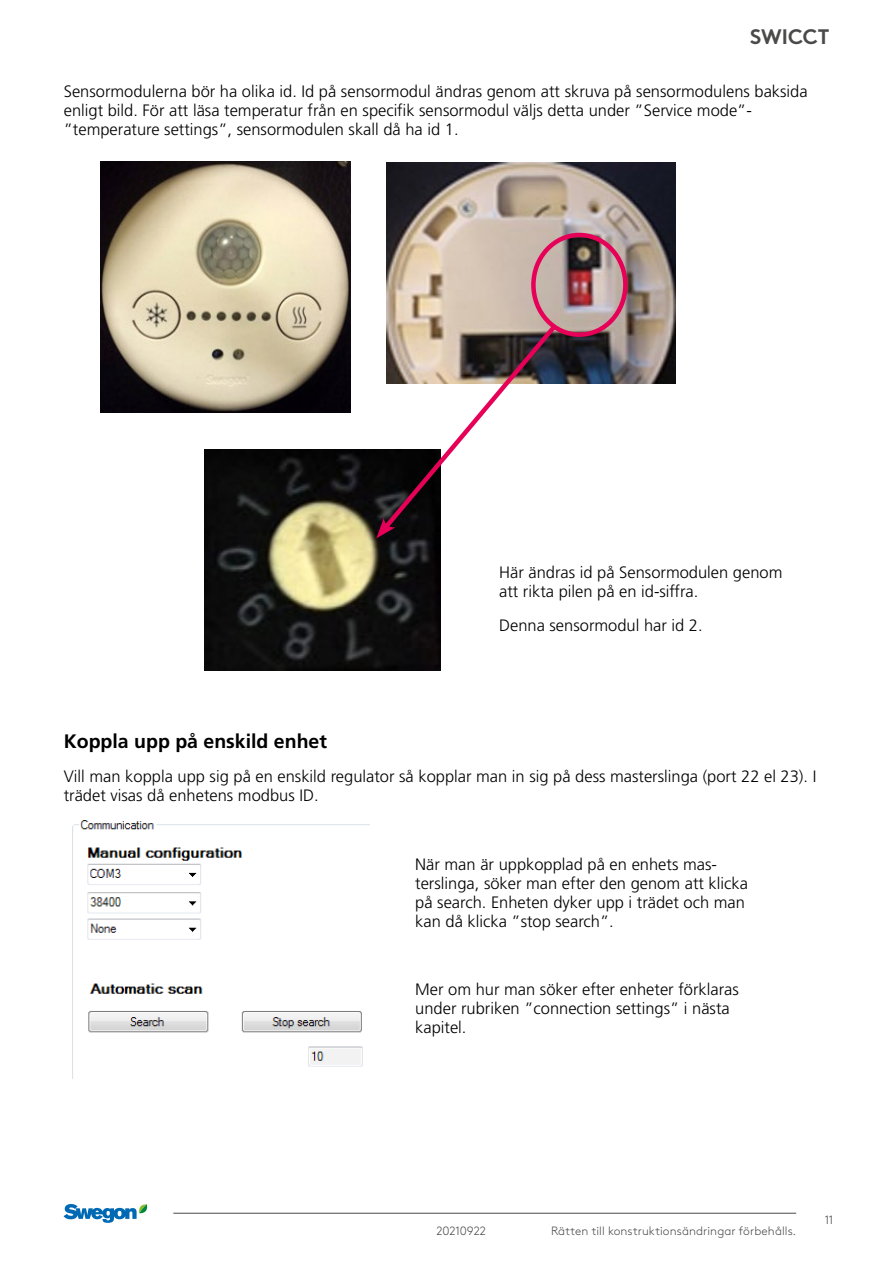
<style>
.page{position:relative;width:893px;height:1263px;background:#fff}
.page>*{position:absolute;margin:0;border:0;box-sizing:border-box;transform-origin:0 0}
.t1{font:700 21px "Swegon Brown";color:#4a4a49}
.t2{font:700 19.5px "Frutiger LT Pro";color:#000}
.t3{font:300 16.5px/18.9px "Frutiger LT Pro";color:#000}
.t4{font:300 12px "Swegon Brown";letter-spacing:.005em;color:#4a4a49}
</style>
<div class="page">
<hr style="left:173px;top:1213px;width:623px;height:1px;background:#4a4a49">
<svg style="left:64px;top:1204px;width:84px;height:19px"></svg>
<img style="left:387px;top:162px;width:288px;height:222px">
<img style="left:204px;top:450px;width:237px;height:220px">
<img style="left:72px;top:820px;width:297px;height:259px">
<img style="left:100px;top:162px;width:250px;height:251px">
<svg style="left:376px;top:321px;width:184px;height:217px"></svg>
<div style="left:531px;top:233px;width:97px;height:104px;border:4px solid #e60058;border-radius:50%"></div>
<p class="t1" style="left:750px;top:20px;width:81px">SWICCT</p>
<p class="t3" style="left:64px;top:82px;width:745px">Sensormodulerna bör ha olika id. Id på sensormodul ändras genom att skruva på sensormodulens baksida enligt bild. För att läsa temperatur från en specifik sensormodul väljs detta under ”Service mode”- ”temperature settings”, sensormodulen skall då ha id 1.</p>
<p class="t3" style="left:499px;top:563px;width:285px">Här ändras id på Sensormodulen genom att rikta pilen på en id-siffra.</p>
<p class="t3" style="left:499px;top:616px;width:205px">Denna sensormodul har id 2.</p>
<p class="t2" style="left:64px;top:729px;width:265px">Koppla upp på enskild enhet</p>
<p class="t3" style="left:64px;top:766px;width:754px">Vill man koppla upp sig på en enskild regulator så kopplar man in sig på dess masterslinga (port 22 el 23). I trädet visas då enhetens modbus ID.</p>
<p class="t3" style="left:415px;top:855px;width:334px">När man är uppkopplad på en enhets mas&shy;terslinga, söker man efter den genom att klicka på search. Enheten dyker upp i trädet och man kan då klicka ”stop search”.</p>
<p class="t3" style="left:415px;top:980px;width:325px">Mer om hur man söker efter enheter förklaras under rubriken ”connection settings” i nästa kapitel.</p>
<p class="t4" style="left:437px;top:1221px;width:51px">20210922</p>
<p class="t4" style="left:551px;top:1221px;width:247px">Rätten till konstruktionsändringar förbehålls.</p>
<p class="t4" style="left:825px;top:1211px;width:10px">11</p>
</div>
